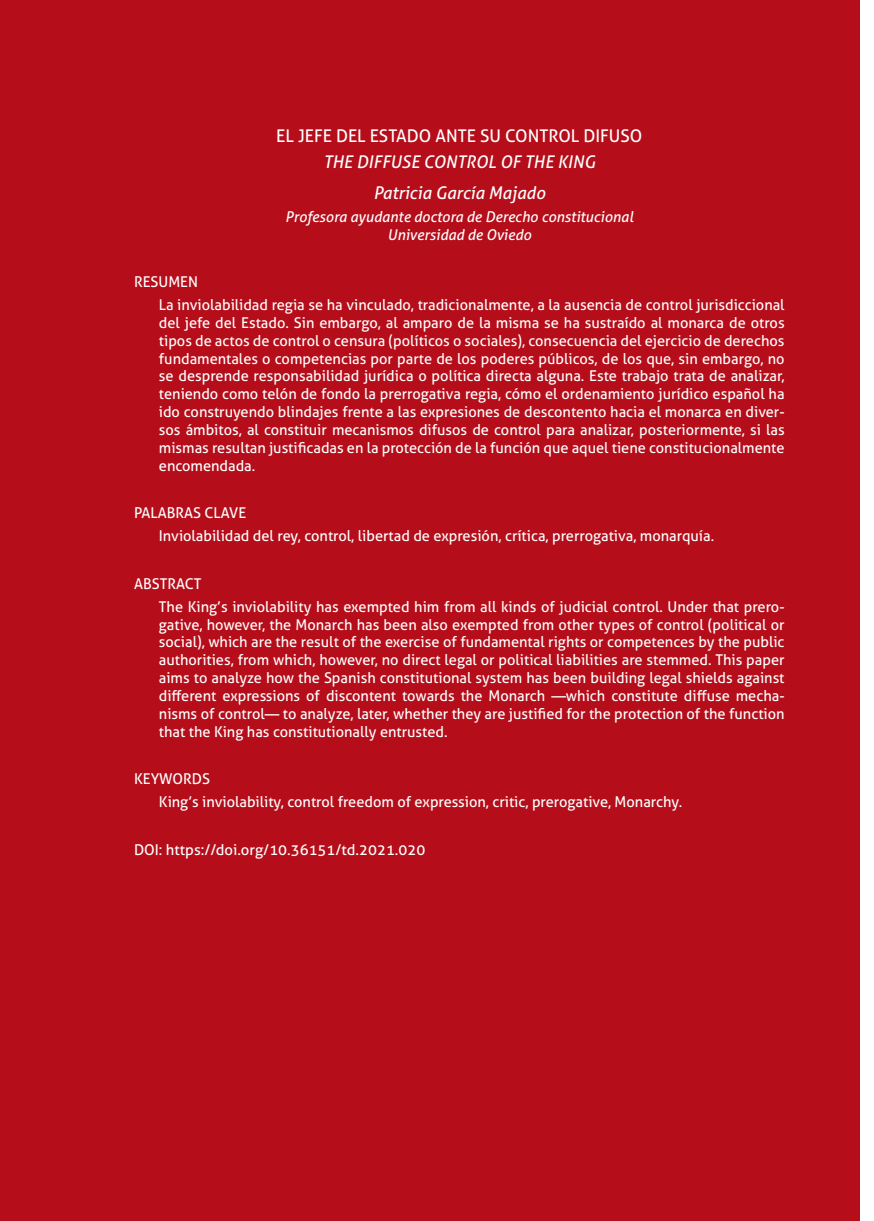
<style>
.page{position:relative;width:874px;height:1221px;background:#fff}
.page>*{position:absolute;margin:0;border:0;box-sizing:border-box;transform-origin:0 0}
.Resumen_título_españ{font:17.5px "Aller";color:#fff}
.Resumen_título_inglé{font:italic 17.5px "Aller";color:#fff}
.Resumen_autor{font:italic 17.5px "Aller";color:#fff}
.Resumen_texto{font:14.88px/17.8px "Aller";color:#fff;text-align:justify}
.Resumen_titular{font:14.88px "Aller";color:#fff}
.Resumen_cargo{font:italic 14.88px "Aller";color:#fff}
.Resumen_cargo_con{font:italic 14.88px "Aller";color:#fff}
</style>
<div class="page">
<div style="left:0;top:0;width:858px;height:1220px;background:#b50e1a"></div>
<p class="Resumen_título_españ" style="left:276px;top:125px;width:367px">EL JEFE DEL ESTADO ANTE SU CONTROL DIFUSO</p>
<p class="Resumen_título_inglé" style="left:323px;top:151px;width:273px">THE DIFFUSE CONTROL OF THE KING</p>
<p class="Resumen_autor" style="left:373px;top:182px;width:173px">Patricia García Majado</p>
<p class="Resumen_cargo" style="left:285px;top:207px;width:349px">Profesora ayudante doctora de Derecho constitucional</p>
<p class="Resumen_cargo_con" style="left:387px;top:225px;width:145px">Universidad de Oviedo</p>
<p class="Resumen_titular" style="left:134px;top:273px;width:65px">RESUMEN</p>
<p class="Resumen_texto" style="left:159px;top:296px;width:627px">La inviolabilidad regia se ha vinculado, tradicionalmente, a la ausencia de control jurisdiccional del jefe del Estado. Sin embargo, al amparo de la misma se ha sustraído al monarca de otros tipos de actos de control o censura (políticos o sociales), consecuencia del ejercicio de derechos fundamentales o competencias por parte de los poderes públicos, de los que, sin embargo, no se desprende responsabilidad jurídica o política directa alguna. Este trabajo trata de analizar, teniendo como telón de fondo la prerrogativa regia, cómo el ordenamiento jurídico español ha ido construyendo blindajes frente a las expresiones de descontento hacia el monarca en diver&shy;sos ámbitos, al constituir mecanismos difusos de control para analizar, posteriormente, si las mismas resultan justificadas en la protección de la función que aquel tiene constitucionalmente encomendada.</p>
<p class="Resumen_titular" style="left:134px;top:504px;width:114px">PALABRAS CLAVE</p>
<p class="Resumen_texto" style="left:159px;top:527px;width:556px">Inviolabilidad del rey, control, libertad de expresión, crítica, prerrogativa, monarquía.</p>
<p class="Resumen_titular" style="left:134px;top:574px;width:69px">ABSTRACT</p>
<p class="Resumen_texto" style="left:159px;top:597px;width:627px">The King’s inviolability has exempted him from all kinds of judicial control. Under that prero&shy;gative, however, the Monarch has been also exempted from other types of control (political or social), which are the result of the exercise of fundamental rights or competences by the public authorities, from which, however, no direct legal or political liabilities are stemmed. This paper aims to analyze how the Spanish constitutional system has been building legal shields against different expressions of discontent towards the Monarch —which constitute diffuse mecha&shy;nisms of control— to analyze, later, whether they are justified for the protection of the function that the King has constitutionally entrusted.</p>
<p class="Resumen_titular" style="left:134px;top:770px;width:77px">KEYWORDS</p>
<p class="Resumen_texto" style="left:159px;top:792px;width:524px">King’s inviolability, control freedom of expression, critic, prerogative, Monarchy.</p>
<p class="Resumen_titular" style="left:134px;top:840px;width:292px">DOI: https://doi.org/10.36151/td.2021.020</p>
</div>
